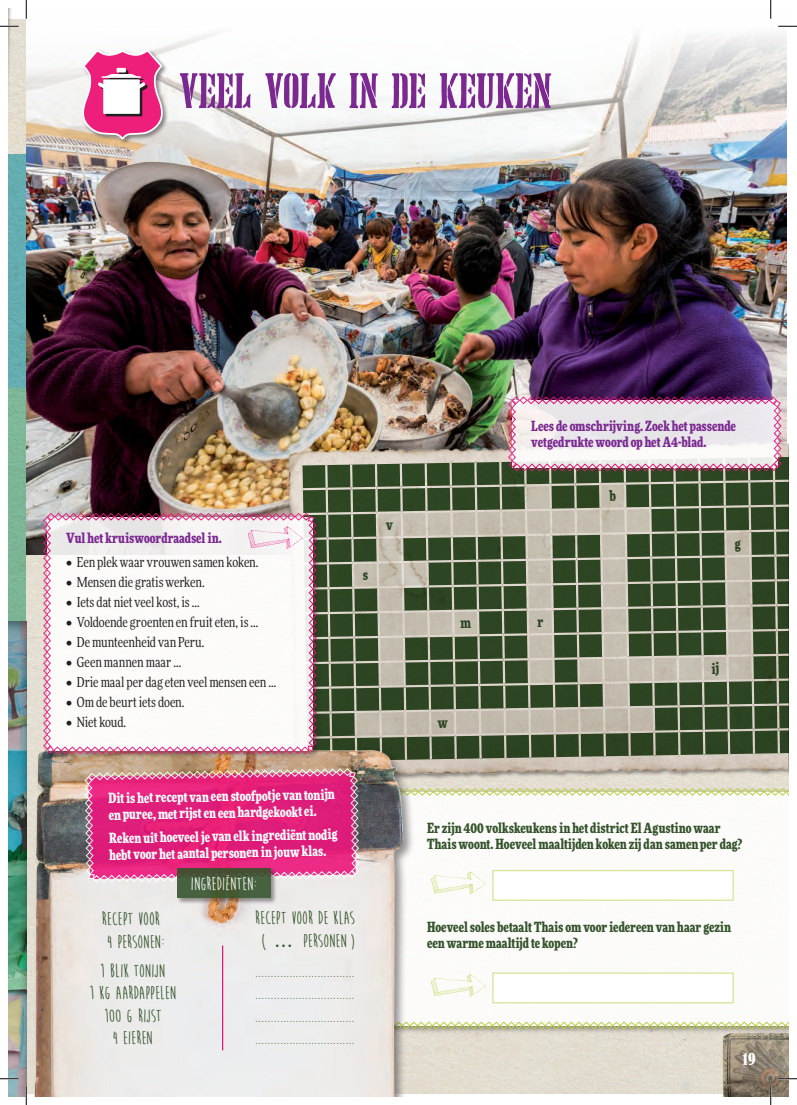
<style>
.page{position:relative;width:797px;height:1105px;background:#fff}
.page>*{position:absolute;margin:0;border:0;box-sizing:border-box;transform-origin:0 0}
.t1{font:50px "Hand Printing Press Stencil demo";letter-spacing:-.01em;color:#7b2991}
.t2{font:700 18.75px/22.5px "Moon Flower";letter-spacing:-.01em;color:#34532b;text-align:center}
.t3{font:700 18.75px "Moon Flower";letter-spacing:-.01em;color:#fff}
.t4{font:condensed 15.25px "Bernard";color:#fff}
.t5{font:condensed 13.75px "More Pro";letter-spacing:-.005em;color:#231f20}
.t6{font:900 condensed 13.75px/16.5px "More Pro";letter-spacing:-.005em;color:#34532b}
.t7{font:900 condensed 13.75px/16.5px "More Pro";color:#fff}
.t8{font:900 condensed 13.75px/16.5px "More Pro";color:#7b2991}
</style>
<div class="page">
<img style="left:9px;top:19px;width:697px;height:1075px">
<img style="left:26px;top:9px;width:760px;height:545px">
<div style="left:9px;top:613px;width:28px;height:483px;background:#231f20;opacity:.5"></div>
<img style="left:706px;top:1035px;width:82px;height:61px">
<div style="left:81px;top:48px;width:88px;height:98px;background:#231f20;opacity:.5"></div>
<svg style="left:81px;top:32px;width:83px;height:112px"></svg>
<hr style="left:9px;top:9px;width:4px;height:168px;background:#231f20;opacity:.5">
<img style="left:9px;top:675px;width:479px;height:421px">
<hr style="left:222px;top:945px;width:1px;height:105px;background:#ed157c">
<svg style="left:0;top:25px;width:19px;height:2px"></svg>
<svg style="left:778px;top:25px;width:19px;height:2px"></svg>
<svg style="left:0;top:1078px;width:19px;height:1px"></svg>
<svg style="left:778px;top:1078px;width:19px;height:1px"></svg>
<svg style="left:25px;top:0;width:2px;height:19px"></svg>
<svg style="left:25px;top:1086px;width:2px;height:19px"></svg>
<svg style="left:770px;top:0;width:1px;height:19px"></svg>
<svg style="left:770px;top:1086px;width:1px;height:19px"></svg>
<img style="left:43px;top:396px;width:745px;height:634px">
<h1 class="t1" style="left:180px;top:72px;width:374px">VEEL VOLK IN DE KEUKEN</h1>
<p class="t8" style="left:66px;top:529px;width:157px">Vul het kruiswoordraadsel in.</p>
<p class="t5" style="left:66px;top:553px;width:194px">• Een plek waar vrouwen samen koken.</p>
<p class="t5" style="left:66px;top:573px;width:140px">• Mensen die gratis werken.</p>
<p class="t5" style="left:66px;top:593px;width:135px">• Iets dat niet veel kost, is …</p>
<p class="t5" style="left:66px;top:613px;width:194px">• Voldoende groenten en fruit eten, is …</p>
<p class="t5" style="left:66px;top:633px;width:140px">• De munteenheid van Peru.</p>
<p class="t5" style="left:66px;top:653px;width:116px">• Geen mannen maar …</p>
<p class="t5" style="left:66px;top:673px;width:211px">• Drie maal per dag eten veel mensen een …</p>
<p class="t5" style="left:66px;top:693px;width:120px">• Om de beurt iets doen.</p>
<p class="t5" style="left:66px;top:713px;width:61px">• Niet koud.</p>
<p class="t7" style="left:108px;top:789px;width:228px;rotate:-1deg">Dit is het recept van een stoofpotje van tonijn en puree, met rijst en een hardgekookt ei.</p>
<p class="t7" style="left:109px;top:829px;width:230px;rotate:-1deg">Reken uit hoeveel je van elk ingrediënt nodig hebt voor het aantal personen in jouw klas.</p>
<p class="t3" style="left:190px;top:874px;width:69px">INGREDIËNTEN:</p>
<p class="t2" style="left:102px;top:908px;width:65px;text-align:left">RECEPT VOOR<br>4 PERSONEN:</p>
<p class="t2" style="left:89px;top:959px;width:88px">1 BLIK TONIJN<br>1 KG AARDAPPELEN<br>100 G RIJST<br>4 EIEREN</p>
<p class="t2" style="left:255px;top:907px;width:102px">RECEPT VOOR DE KLAS ( … PERSONEN )</p>
<p class="t2" style="left:255px;top:959px;width:102px;text-align:justify">................................ ................................ ................................ ................................</p>
<p class="t8" style="left:531px;top:416px;width:206px">Lees de omschrijving. Zoek het passende vetgedrukte woord op het A4-blad.</p>
<p class="t6" style="left:427px;top:818px;width:317px">Er zijn 400 volkskeukens in het district El Agustino waar<br>Thais woont. Hoeveel maaltijden koken zij dan samen per dag?</p>
<p class="t6" style="left:427px;top:917px;width:305px">Hoeveel soles betaalt Thais om voor iedereen van haar gezin een warme maaltijd te kopen?</p>
<p class="t4" style="left:742px;top:1050px;width:15px">19</p>
</div>
